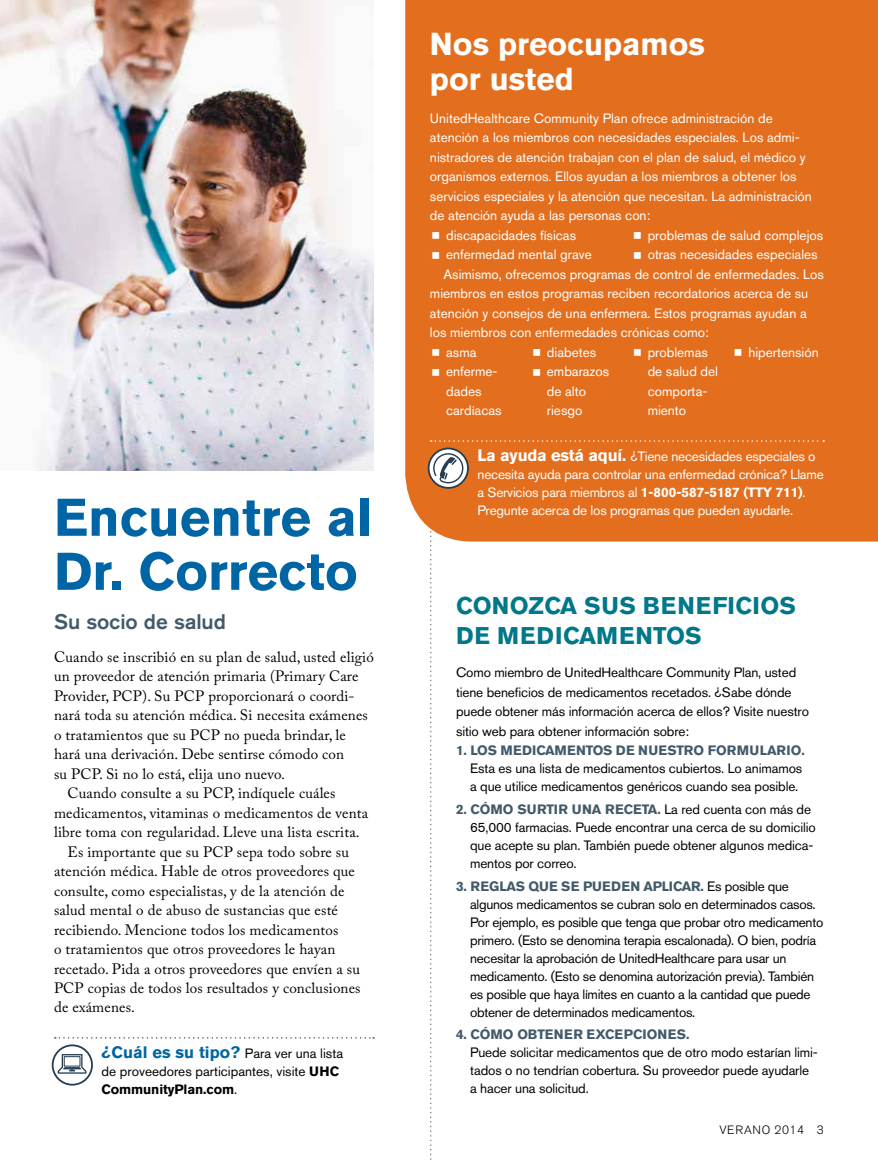
<style>
.page{position:relative;width:878px;height:1161px;background:#fff}
.page>*{position:absolute;margin:0;border:0;box-sizing:border-box;transform-origin:0 0}
.t1{font:700 52.5px/54px "Akzidenz Grotesk BE";color:#0065a4}
.t2{font:700 31.5px/34.5px "Akzidenz Grotesk BE";color:#fff}
.t3{font:700 24px/30px "Akzidenz Grotesk BE";letter-spacing:.02em;color:#00788a}
.t4{font:500 21px "Akzidenz Grotesk BE";color:#425a69}
.t5{font:15px "Adobe Caslon Pro";letter-spacing:.01em;color:#000}
.t6{font:13.5px/18px "Akzidenz Grotesk BE";letter-spacing:-.01em;color:#000}
.t7{font:13.5px/19.5px "Akzidenz Grotesk BE";color:#fff}
.t8{font:700 13.5px "Akzidenz Grotesk BE";letter-spacing:.01em;color:#425a69}
.t9{font:300 12px "Akzidenz Grotesk BE";letter-spacing:.05em;color:#000}
.s1{font-weight:700;font-size:16.5px;color:#0065a4}
.s2{font-weight:700}
.s3{font-weight:700;font-size:16.5px}
.s4{font-weight:700;color:#425a69}
</style>
<div class="page">
<div style="left:405px;top:0;width:473px;height:542px;background:#e36f1e"></div>
<img style="left:0;top:0;width:374px;height:470px">
<svg style="left:430px;top:440px;width:394px;height:2px"></svg>
<svg style="left:427px;top:448px;width:42px;height:712px"></svg>
<svg style="left:52px;top:1037px;width:322px;height:49px"></svg>
<div style="left:435px;top:575px;width:407px;height:541px;background:#fff"></div>
<svg style="left:432px;top:232px;width:7px;height:7px"></svg>
<svg style="left:432px;top:252px;width:7px;height:7px"></svg>
<svg style="left:634px;top:232px;width:6px;height:7px"></svg>
<svg style="left:634px;top:252px;width:6px;height:7px"></svg>
<svg style="left:432px;top:349px;width:7px;height:7px"></svg>
<svg style="left:432px;top:369px;width:7px;height:7px"></svg>
<svg style="left:533px;top:349px;width:7px;height:7px"></svg>
<svg style="left:533px;top:369px;width:7px;height:7px"></svg>
<svg style="left:634px;top:349px;width:6px;height:7px"></svg>
<svg style="left:734px;top:349px;width:7px;height:7px"></svg>
<h1 class="t1" style="left:54px;top:491px;width:320px">Encuentre al<br>Dr. Correcto</h1>
<h3 class="t4" style="left:54px;top:608px;width:174px">Su socio de salud</h3>
<p class="t5" style="left:54px;top:648px;width:321px">Cuando se inscribió en su plan de salud, usted eligió</p>
<p class="t5" style="left:54px;top:667px;width:306px">un proveedor de atención primaria (Primary Care</p>
<p class="t5" style="left:54px;top:687px;width:302px">Provider, PCP). Su PCP proporcionará o coordi-</p>
<p class="t5" style="left:54px;top:706px;width:315px">nará toda su atención médica. Si necesita exámenes</p>
<p class="t5" style="left:54px;top:726px;width:293px">o tratamientos que su PCP no pueda brindar, le</p>
<p class="t5" style="left:54px;top:745px;width:291px">hará una derivación. Debe sentirse cómodo con</p>
<p class="t5" style="left:54px;top:765px;width:232px">su PCP. Si no lo está, elija uno nuevo.</p>
<p class="t5" style="left:67px;top:784px;width:269px">Cuando consulte a su PCP, indíquele cuáles</p>
<p class="t5" style="left:54px;top:804px;width:316px">medicamentos, vitaminas o medicamentos de venta</p>
<p class="t5" style="left:54px;top:823px;width:307px">libre toma con regularidad. Lleve una lista escrita.</p>
<p class="t5" style="left:67px;top:843px;width:283px">Es importante que su PCP sepa todo sobre su</p>
<p class="t5" style="left:54px;top:862px;width:302px">atención médica. Hable de otros proveedores que</p>
<p class="t5" style="left:54px;top:882px;width:292px">consulte, como especialistas, y de la atención de</p>
<p class="t5" style="left:54px;top:901px;width:285px">salud mental o de abuso de sustancias que esté</p>
<p class="t5" style="left:54px;top:921px;width:286px">recibiendo. Mencione todos los medicamentos</p>
<p class="t5" style="left:54px;top:940px;width:283px">o tratamientos que otros proveedores le hayan</p>
<p class="t5" style="left:54px;top:960px;width:307px">recetado. Pida a otros proveedores que envíen a su</p>
<p class="t5" style="left:54px;top:979px;width:308px">PCP copias de todos los resultados y conclusiones</p>
<p class="t5" style="left:54px;top:999px;width:83px">de exámenes.</p>
<p class="t6" style="left:102px;top:1044px;width:243px"><span class="s1">¿Cuál es su tipo?</span> Para ver una lista de proveedores participantes, visite <span class="s2">UHC<br>CommunityPlan.com</span>.</p>
<h2 class="t2" style="left:430px;top:27px;width:276px">Nos preocupamos por usted</h2>
<p class="t7" style="left:430px;top:108px;width:344px">UnitedHealthcare Community Plan ofrece administración de</p>
<p class="t7" style="left:430px;top:128px;width:371px">atención a los miembros con necesidades especiales. Los admi-</p>
<p class="t7" style="left:430px;top:147px;width:377px">nistradores de atención trabajan con el plan de salud, el médico y</p>
<p class="t7" style="left:430px;top:167px;width:368px">organismos externos. Ellos ayudan a los miembros a obtener los</p>
<p class="t7" style="left:430px;top:186px;width:383px">servicios especiales y la atención que necesitan. La administración</p>
<p class="t7" style="left:430px;top:206px;width:222px">de atención ayuda a las personas con:</p>
<p class="t7" style="left:446px;top:225px;width:131px">discapacidades físicas</p>
<p class="t7" style="left:446px;top:245px;width:147px">enfermedad mental grave</p>
<p class="t7" style="left:647px;top:225px;width:177px">problemas de salud complejos</p>
<p class="t7" style="left:647px;top:245px;width:171px">otras necesidades especiales</p>
<p class="t7" style="left:443px;top:264px;width:382px">Asimismo, ofrecemos programas de control de enfermedades. Los</p>
<p class="t7" style="left:430px;top:284px;width:380px">miembros en estos programas reciben recordatorios acerca de su</p>
<p class="t7" style="left:430px;top:303px;width:378px">atención y consejos de una enfermera. Estos programas ayudan a</p>
<p class="t7" style="left:430px;top:323px;width:280px">los miembros con enfermedades crónicas como:</p>
<p class="t7" style="left:446px;top:342px;width:32px">asma</p>
<p class="t7" style="left:446px;top:362px;width:53px">enferme-</p>
<p class="t7" style="left:446px;top:381px;width:37px">dades</p>
<p class="t7" style="left:446px;top:401px;width:57px">cardíacas</p>
<p class="t7" style="left:547px;top:342px;width:64px">diabetes embarazos de alto riesgo</p>
<p class="t7" style="left:647px;top:342px;width:72px">problemas de salud del comporta&shy;miento</p>
<p class="t7" style="left:748px;top:342px;width:72px">hipertensión</p>
<p class="t7" style="left:477px;top:448px;width:348px;line-height:18px"><span class="s3">La ayuda está aquí.</span> ¿Tiene necesidades especiales o necesita ayuda para controlar una enfermedad crónica? Llame a Servicios para miembros al <span class="s2">1-800-587-5187 (TTY 711)</span>.<br>Pregunte acerca de los programas que pueden ayudarle.</p>
<h3 class="t3" style="left:456px;top:591px;width:341px">CONOZCA SUS BENEFICIOS<br>DE MEDICAMENTOS</h3>
<p class="t6" style="left:456px;top:663px;width:354px;line-height:19.5px">Como miembro de UnitedHealthcare Community Plan, usted tiene beneficios de medicamentos recetados. ¿Sabe dónde puede obtener más información acerca de ellos? Visite nuestro sitio web para obtener información sobre:</p>
<p class="t8" style="left:456px;top:743px;width:350px">1. LOS MEDICAMENTOS DE NUESTRO FORMULARIO.</p>
<p class="t6" style="left:470px;top:759px;width:334px">Esta es una lista de medicamentos cubiertos. Lo animamos a que utilice medicamentos genéricos cuando sea posible.</p>
<p class="t6" style="left:470px;top:800px;width:347px;text-indent:-14px"><span class="s4">2. CÓMO SURTIR UNA RECETA.</span> La red cuenta con más de 65,000 farmacias. Puede encontrar una cerca de su domicilio que acepte su plan. También puede obtener algunos medica&shy;mentos por correo.</p>
<p class="t6" style="left:470px;top:877px;width:355px;text-indent:-14px"><span class="s4">3. REGLAS QUE SE PUEDEN APLICAR.</span> Es posible que algunos medicamentos se cubran solo en determinados casos.<br>Por ejemplo, es posible que tenga que probar otro medicamento primero. (Esto se denomina terapia escalonada). O bien, podría necesitar la aprobación de UnitedHealthcare para usar un medicamento. (Esto se denomina autorización previa). También es posible que haya límites en cuanto a la cantidad que puede obtener de determinados medicamentos.</p>
<p class="t8" style="left:456px;top:1027px;width:235px">4. CÓMO OBTENER EXCEPCIONES.</p>
<p class="t6" style="left:470px;top:1044px;width:349px">Puede solicitar medicamentos que de otro modo estarían limi&shy;tados o no tendrían cobertura. Su proveedor puede ayudarle a hacer una solicitud.</p>
<p class="t9" style="left:719px;top:1123px;width:106px">VERANO 2014 3</p>
</div>
